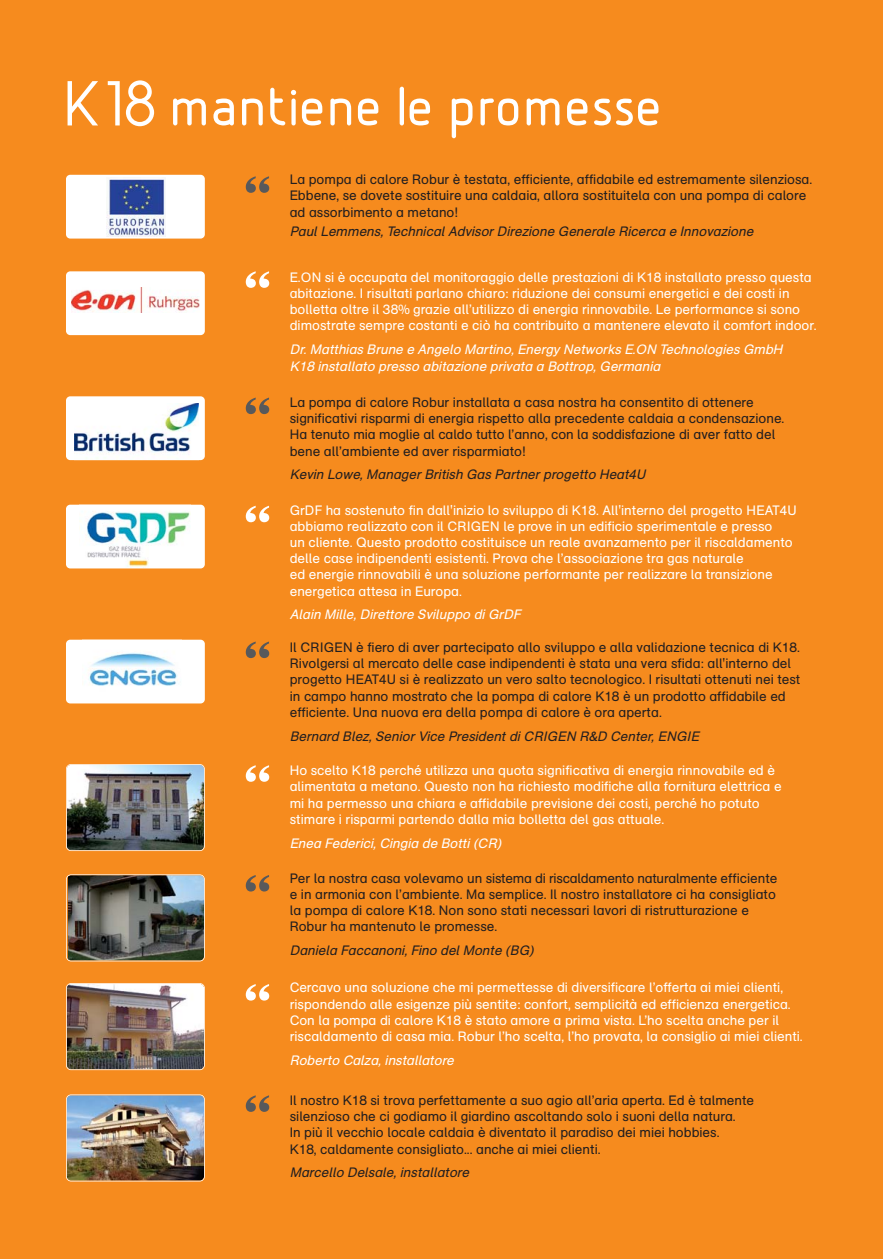
<style>
.page{position:relative;width:884px;height:1259px;background:#fff}
.page>*{position:absolute;margin:0;border:0;box-sizing:border-box;transform-origin:0 0}
.t1{font:500 60.3px "Designio";color:#fff}
.t2{font:700 60px "Copperplate";color:#58595b}
.t3{font:700 60px "Copperplate";color:#fff}
.t4{font:13.5px/16.2px "AG Schoolbook Regular A";color:#fff}
.t5{font:13.5px/16.2px "AG Schoolbook Regular A";color:#231f20}
.t6{font:italic 13.5px "AG Schoolbook Regular A";color:#231f20}
.t7{font:italic 13.5px/16.5px "AG Schoolbook Regular A";color:#fff}
.s1{font-family:"Avant Garde";font-weight:400;font-size:60px}
</style>
<div class="page">
<div style="left:0;top:0;width:882px;height:1259px;background:#f68b1e"></div>
<div style="left:66px;top:175px;width:139px;height:64px;background:#fff;border-radius:4px"></div>
<img style="left:106px;top:179px;width:59px;height:58px">
<img style="left:68px;top:875px;width:136px;height:86px;border-radius:4px">
<div style="left:66px;top:874px;width:139px;height:87px;border:2px solid #fff;border-radius:5px"></div>
<img style="left:67px;top:765px;width:137px;height:85px;border-radius:4px">
<div style="left:66px;top:764px;width:139px;height:87px;border:2px solid #fff;border-radius:5px"></div>
<img style="left:67px;top:984px;width:137px;height:85px;border-radius:4px">
<div style="left:66px;top:983px;width:139px;height:87px;border:2px solid #fff;border-radius:5px"></div>
<img style="left:67px;top:1095px;width:137px;height:86px;border-radius:4px">
<div style="left:66px;top:1094px;width:139px;height:87px;border:2px solid #fff;border-radius:5px"></div>
<div style="left:66px;top:505px;width:139px;height:63px;background:#fff;border-radius:4px"></div>
<img style="left:80px;top:511px;width:110px;height:56px">
<div style="left:66px;top:271px;width:139px;height:64px;background:#fff;border-radius:4px"></div>
<img style="left:72px;top:288px;width:127px;height:25px">
<div style="left:66px;top:396px;width:139px;height:64px;background:#fff;border-radius:4px"></div>
<img style="left:75px;top:403px;width:123px;height:52px">
<div style="left:66px;top:640px;width:139px;height:63px;background:#fff;border-radius:4px"></div>
<img style="left:88px;top:652px;width:90px;height:34px">
<h1 class="t1" style="left:63px;top:69px;width:601px"><span class="s1">K18</span> mantiene le promesse</h1>
<h2 class="t2" style="left:242px;top:154px;width:31px">“</h2>
<p class="t5" style="left:290px;top:173px;width:524px">La pompa di calore Robur è testata, efficiente, affidabile ed estremamente silenziosa.<br>Ebbene, se dovete sostituire una caldaia, allora sostituitela con una pompa di calore ad assorbimento a metano!</p>
<p class="t6" style="left:290px;top:227px;width:467px">Paul Lemmens, Technical Advisor Direzione Generale Ricerca e Innovazione</p>
<h2 class="t3" style="left:242px;top:249px;width:31px">“</h2>
<p class="t4" style="left:290px;top:270px;width:528px">E.ON si è occupata del monitoraggio delle prestazioni di K18 installato presso questa abitazione. I risultati parlano chiaro: riduzione dei consumi energetici e dei costi in bolletta oltre il 38% grazie all’utilizzo di energia rinnovabile. Le performance si sono dimostrate sempre costanti e ciò ha contribuito a mantenere elevato il comfort indoor.</p>
<p class="t7" style="left:290px;top:342px;width:497px">Dr. Matthias Brune e Angelo Martino, Energy Networks E.ON Technologies GmbH<br>K18 installato presso abitazione privata a Bottrop, Germania</p>
<h2 class="t2" style="left:242px;top:375px;width:31px">“</h2>
<p class="t5" style="left:290px;top:395px;width:496px">La pompa di calore Robur installata a casa nostra ha consentito di ottenere significativi risparmi di energia rispetto alla precedente caldaia a condensazione.<br>Ha tenuto mia moglie al caldo tutto l’anno, con la soddisfazione di aver fatto del bene all’ambiente ed aver risparmiato!</p>
<p class="t6" style="left:290px;top:470px;width:360px">Kevin Lowe, Manager British Gas Partner progetto Heat4U</p>
<h2 class="t3" style="left:242px;top:483px;width:31px">“</h2>
<p class="t4" style="left:290px;top:503px;width:508px">GrDF ha sostenuto fin dall'inizio lo sviluppo di K18. All'interno del progetto HEAT4U abbiamo realizzato con il CRIGEN le prove in un edificio sperimentale e presso<br>un cliente. Questo prodotto costituisce un reale avanzamento per il riscaldamento delle case indipendenti esistenti. Prova che l’associazione tra gas naturale<br>ed energie rinnovabili è una soluzione performante per realizzare la transizione energetica attesa in Europa.</p>
<p class="t7" style="left:290px;top:608px;width:235px">Alain Mille, Direttore Sviluppo di GrDF</p>
<h2 class="t2" style="left:242px;top:619px;width:31px">“</h2>
<p class="t5" style="left:290px;top:640px;width:512px">Il CRIGEN è fiero di aver partecipato allo sviluppo e alla validazione tecnica di K18.<br>Rivolgersi al mercato delle case indipendenti è stata una vera sfida: all'interno del progetto HEAT4U si è realizzato un vero salto tecnologico. I risultati ottenuti nei test in campo hanno mostrato che la pompa di calore K18 è un prodotto affidabile ed efficiente. Una nuova era della pompa di calore è ora aperta.</p>
<p class="t6" style="left:290px;top:731px;width:413px">Bernard Blez, Senior Vice President di CRIGEN R&amp;D Center, ENGIE</p>
<h2 class="t3" style="left:242px;top:743px;width:31px">“</h2>
<h2 class="t2" style="left:242px;top:853px;width:31px">“</h2>
<h2 class="t3" style="left:242px;top:962px;width:31px">“</h2>
<h2 class="t2" style="left:242px;top:1073px;width:31px">“</h2>
<p class="t4" style="left:290px;top:764px;width:493px">Ho scelto K18 perché utilizza una quota significativa di energia rinnovabile ed è alimentata a metano. Questo non ha richiesto modifiche alla fornitura elettrica e mi ha permesso una chiara e affidabile previsione dei costi, perché ho potuto stimare i risparmi partendo dalla mia bolletta del gas attuale.</p>
<p class="t7" style="left:290px;top:836px;width:215px">Enea Federici, Cingia de Botti (CR)</p>
<p class="t5" style="left:290px;top:871px;width:489px">Per la nostra casa volevamo un sistema di riscaldamento naturalmente efficiente e in armonia con l’ambiente. Ma semplice. Il nostro installatore ci ha consigliato la pompa di calore K18. Non sono stati necessari lavori di ristrutturazione e Robur ha mantenuto le promesse.</p>
<p class="t6" style="left:290px;top:945px;width:248px">Daniela Faccanoni, Fino del Monte (BG)</p>
<p class="t4" style="left:290px;top:981px;width:514px">Cercavo una soluzione che mi permettesse di diversificare l’offerta ai miei clienti, rispondendo alle esigenze più sentite: confort, semplicità ed efficienza energetica.<br>Con la pompa di calore K18 è stato amore a prima vista. L’ho scelta anche per il riscaldamento di casa mia. Robur l’ho scelta, l’ho provata, la consiglio ai miei clienti.</p>
<p class="t7" style="left:290px;top:1053px;width:168px">Roberto Calza, installatore</p>
<p class="t5" style="left:290px;top:1093px;width:466px">Il nostro K18 si trova perfettamente a suo agio all’aria aperta. Ed è talmente silenzioso che ci godiamo il giardino ascoltando solo i suoni della natura.<br>In più il vecchio locale caldaia è diventato il paradiso dei miei hobbies.<br>K18, caldamente consigliato... anche ai miei clienti.</p>
<p class="t6" style="left:290px;top:1168px;width:183px">Marcello Delsale, installatore</p>
</div>
